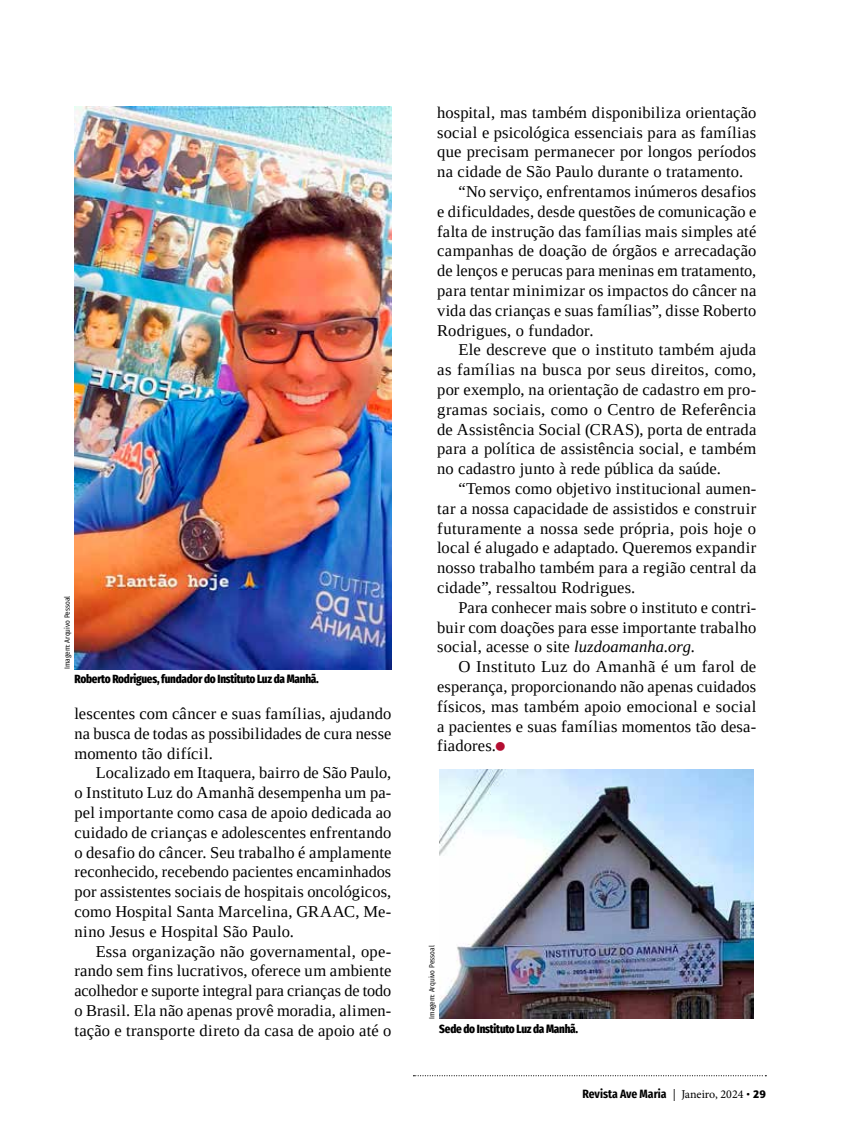
<style>
.page{position:relative;width:851px;height:1127px;background:#fff}
.page>*{position:absolute;margin:0;border:0;box-sizing:border-box;transform-origin:0 0}
.t1{font:37.5px "Tinos";color:#b40e32}
.t2{font:16.5px/19.8px "Tinos";letter-spacing:.015em;color:#000;text-align:justify}
.t3{font:800 extra-condensed 12px "Fira Sans";letter-spacing:-.02em;color:#000}
.t4{font:700 12px "Fira Sans Condensed";color:#000}
.t5{font:7.5px "Fira Sans Condensed";color:#000}
.s1{font-style:italic}
.s2{font-family:"Minion Pro";font-weight:400}
.s3{font-family:"Amaranth"}
</style>
<div class="page">
<img style="left:74px;top:106px;width:317px;height:564px">
<img style="left:439px;top:770px;width:313px;height:248px">
<svg style="left:413px;top:1075px;width:353px;height:1px"></svg>
<p class="t5" style="left:60px;top:669px;width:75px;rotate:-90deg">Imagem: Arquivo Pessoal</p>
<p class="t3" style="left:75px;top:669px;width:246px">Roberto Rodrigues, fundador do Instituto Luz da Manhã.</p>
<p class="t2" style="left:74px;top:703px;width:318px">lescentes com câncer e suas famílias, ajudando na busca de todas as possibilidades de cura nesse momento tão difícil.</p>
<p class="t2" style="left:74px;top:763px;width:318px;text-indent:21px">Localizado em Itaquera, bairro de São Paulo, o Instituto Luz do Amanhã desempenha um pa&shy;pel importante como casa de apoio dedicada ao cuidado de crianças e adolescentes enfrentando o desafio do câncer. Seu trabalho é amplamente reconhecido, recebendo pacientes encaminhados por assistentes sociais de hospitais oncológicos, como Hospital Santa Marcelina, GRAAC, Me&shy;nino Jesus e Hospital São Paulo.</p>
<p class="t2" style="left:74px;top:941px;width:318px;text-indent:21px">Essa organização não governamental, ope&shy;rando sem fins lucrativos, oferece um ambiente acolhedor e suporte integral para crianças de todo o Brasil. Ela não apenas provê moradia, alimen&shy;tação e transporte direto da casa de apoio até o</p>
<p class="t2" style="left:437px;top:102px;width:320px">hospital, mas também disponibiliza orientação</p>
<p class="t2" style="left:437px;top:122px;width:320px">social e psicológica essenciais para as famílias</p>
<p class="t2" style="left:437px;top:142px;width:320px">que precisam permanecer por longos períodos</p>
<p class="t2" style="left:437px;top:162px;width:307px">na cidade de São Paulo durante o tratamento.</p>
<p class="t2" style="left:458px;top:181px;width:299px">“No serviço, enfrentamos inúmeros desafios</p>
<p class="t2" style="left:437px;top:201px;width:320px">e dificuldades, desde questões de comunicação e</p>
<p class="t2" style="left:437px;top:221px;width:320px">falta de instrução das famílias mais simples até</p>
<p class="t2" style="left:437px;top:241px;width:320px">campanhas de doação de órgãos e arrecadação</p>
<p class="t2" style="left:437px;top:261px;width:320px">de lenços e perucas para meninas em tratamento,</p>
<p class="t2" style="left:437px;top:280px;width:320px">para tentar minimizar os impactos do câncer na</p>
<p class="t2" style="left:437px;top:300px;width:320px">vida das crianças e suas famílias”, disse Roberto</p>
<p class="t2" style="left:437px;top:320px;width:158px">Rodrigues, o fundador.</p>
<p class="t2" style="left:458px;top:340px;width:299px">Ele descreve que o instituto também ajuda</p>
<p class="t2" style="left:437px;top:360px;width:320px">as famílias na busca por seus direitos, como,</p>
<p class="t2" style="left:437px;top:379px;width:320px">por exemplo, na orientação de cadastro em pro-</p>
<p class="t2" style="left:437px;top:399px;width:320px">gramas sociais, como o Centro de Referência</p>
<p class="t2" style="left:437px;top:419px;width:320px">de Assistência Social (CRAS), porta de entrada</p>
<p class="t2" style="left:437px;top:439px;width:320px">para a política de assistência social, e também</p>
<p class="t2" style="left:437px;top:459px;width:285px">no cadastro junto à rede pública da saúde.</p>
<p class="t2" style="left:458px;top:478px;width:299px">“Temos como objetivo institucional aumen-</p>
<p class="t2" style="left:437px;top:498px;width:320px">tar a nossa capacidade de assistidos e construir</p>
<p class="t2" style="left:437px;top:518px;width:320px">futuramente a nossa sede própria, pois hoje o</p>
<p class="t2" style="left:437px;top:538px;width:320px">local é alugado e adaptado. Queremos expandir</p>
<p class="t2" style="left:437px;top:558px;width:320px">nosso trabalho também para a região central da</p>
<p class="t2" style="left:437px;top:577px;width:199px">cidade”, ressaltou Rodrigues.</p>
<p class="t2" style="left:458px;top:597px;width:299px">Para conhecer mais sobre o instituto e contri-</p>
<p class="t2" style="left:437px;top:617px;width:320px">buir com doações para esse importante trabalho</p>
<p class="t2" style="left:437px;top:637px;width:259px">social, acesse o site <span class="s1">luzdoamanha.org.</span></p>
<p class="t2" style="left:458px;top:657px;width:299px">O Instituto Luz do Amanhã é um farol de</p>
<p class="t2" style="left:437px;top:676px;width:320px">esperança, proporcionando não apenas cuidados</p>
<p class="t2" style="left:437px;top:696px;width:320px">físicos, mas também apoio emocional e social</p>
<p class="t2" style="left:437px;top:716px;width:320px">a pacientes e suas famílias momentos tão desa-</p>
<p class="t2" style="left:437px;top:736px;width:60px">fiadores.</p>
<h1 class="t1" style="left:494px;top:722px;width:15px">•</h1>
<p class="t5" style="left:425px;top:1019px;width:75px;rotate:-90deg">Imagem: Arquivo Pessoal</p>
<p class="t3" style="left:439px;top:1018px;width:140px">Sede do Instituto Luz da Manhã.</p>
<p class="t4" style="left:582px;top:1082px;width:185px">Revista Ave Maria <span class="s2">| Janeiro, 2024</span> <span class="s3">• 29</span></p>
</div>
